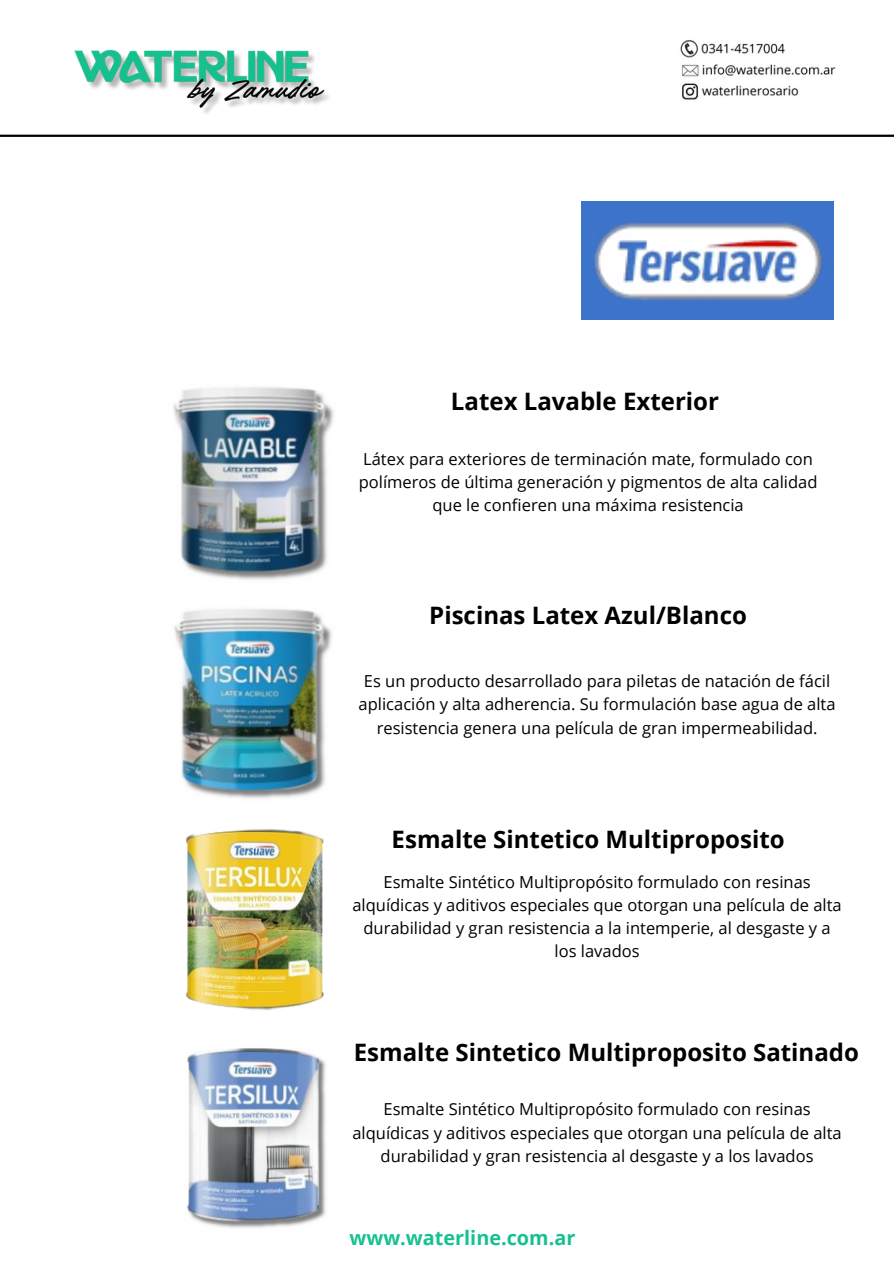
<style>
.page{position:relative;width:894px;height:1264px;background:#fff}
.page>*{position:absolute;margin:0;border:0;box-sizing:border-box;transform-origin:0 0}
.t1{font:700 24px "Open Sans";color:#000}
.t2{font:700 19.8px "Open Sans";color:#16c190}
.t3{font:16.5px/23.1px "Open Sans";color:#000;text-align:center}
</style>
<div class="page">
<img style="left:74px;top:50px;width:255px;height:64px">
<hr style="left:0;top:135px;width:893px;height:2px;background:#000">
<img style="left:581px;top:201px;width:252px;height:118px">
<img style="left:173px;top:387px;width:161px;height:193px">
<img style="left:174px;top:609px;width:158px;height:190px">
<img style="left:680px;top:40px;width:156px;height:60px">
<img style="left:185px;top:829px;width:139px;height:181px">
<img style="left:187px;top:1048px;width:139px;height:180px">
<p class="t1" style="left:451px;top:385px;width:269px">Latex Lavable Exterior</p>
<p class="t3" style="left:358px;top:447px;width:460px">Látex para exteriores de terminación mate, formulado con polímeros de última generación y pigmentos de alta calidad que le confieren una máxima resistencia</p>
<p class="t1" style="left:429px;top:598px;width:319px">Piscinas Latex Azul/Blanco</p>
<p class="t3" style="left:358px;top:669px;width:478px">Es un producto desarrollado para piletas de natación de fácil aplicación y alta adherencia. Su formulación base agua de alta resistencia genera una película de gran impermeabilidad.</p>
<p class="t1" style="left:391px;top:822px;width:394px">Esmalte Sintetico Multiproposito</p>
<h1 class="t3" style="left:352px;top:869px;width:491px">Esmalte Sintético Multipropósito formulado con resinas alquídicas y aditivos especiales que otorgan una película de alta durabilidad y gran resistencia a la intemperie, al desgaste y a los lavados</h1>
<p class="t1" style="left:354px;top:1035px;width:506px">Esmalte Sintetico Multiproposito Satinado</p>
<p class="t3" style="left:352px;top:1097px;width:491px">Esmalte Sintético Multipropósito formulado con resinas alquídicas y aditivos especiales que otorgan una película de alta durabilidad y gran resistencia al desgaste y a los lavados</p>
<h1 class="t2" style="left:349px;top:1223px;width:227px">www.waterline.com.ar</h1>
</div>
